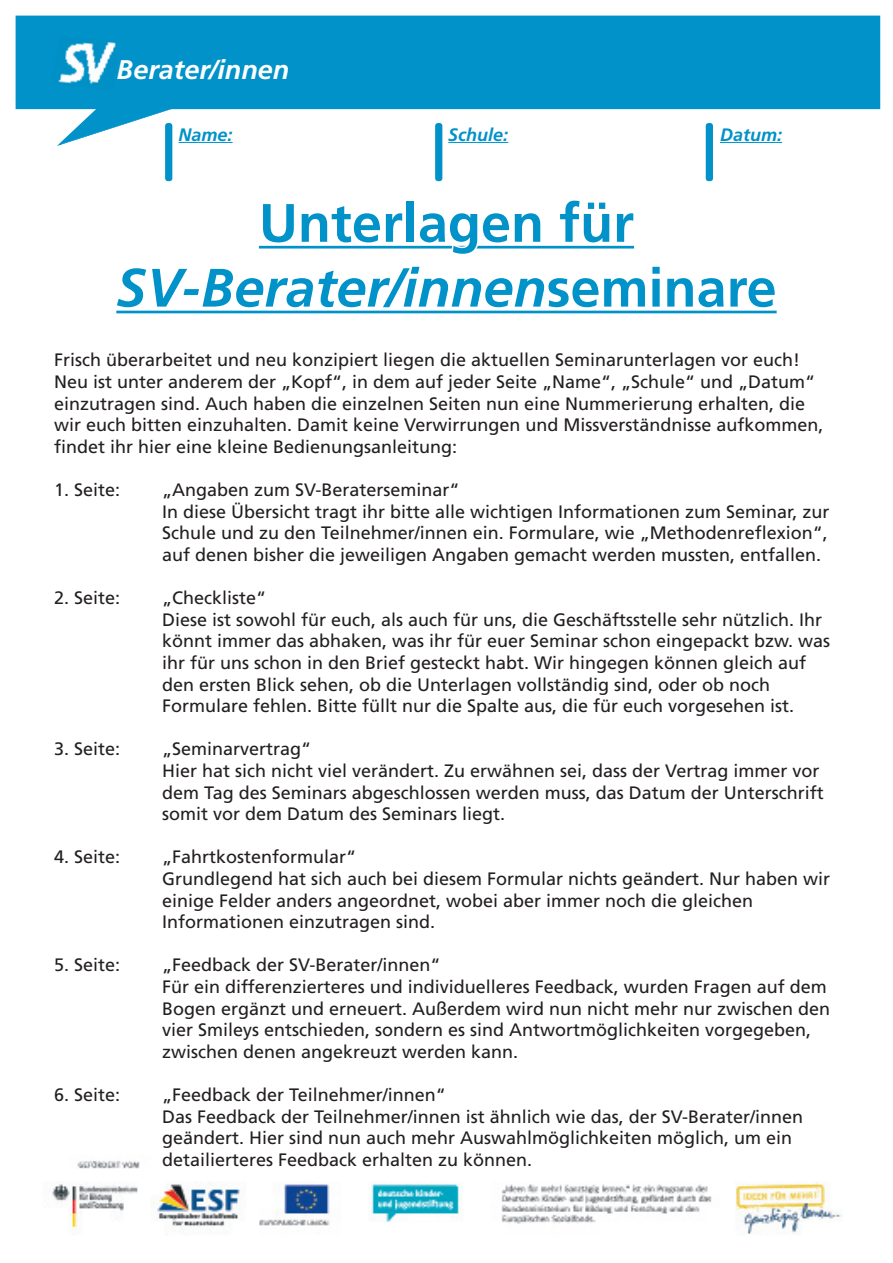
<style>
.page{position:relative;width:893px;height:1263px;background:#fff}
.page>*{position:absolute;margin:0;border:0;box-sizing:border-box;transform-origin:0 0}
.t1{font:italic 700 54px "Frutiger LT Std";color:#0092c8}
.t2{font:700 54px "Frutiger LT Std";color:#0092c8}
.t3{font:italic 700 27px "Frutiger LT Std";color:#fdfdfd}
.t4{font:18px/21.6px "Frutiger LT Std";color:#231f20}
.t5{font:italic 700 18px "Frutiger LT Std";color:#0092c8}
.s1{font-style:normal}
</style>
<div class="page">
<img style="left:52px;top:1161px;width:791px;height:74px">
<div style="left:16px;top:16px;width:864px;height:93px;background:#0092c8"></div>
<svg style="left:15px;top:102px;width:180px;height:45px"></svg>
<img style="left:58px;top:42px;width:58px;height:42px">
<hr style="left:179px;top:142px;width:54px;height:1px;background:#0092c8">
<hr style="left:448px;top:142px;width:60px;height:1px;background:#0092c8">
<hr style="left:720px;top:142px;width:62px;height:1px;background:#0092c8">
<div style="left:166px;top:124px;width:6px;height:56px;background:#0092c8;border-radius:2px"></div>
<div style="left:165px;top:123px;width:7px;height:58px;border:2px solid #0092c8;border-radius:2px"></div>
<div style="left:706px;top:124px;width:6px;height:56px;background:#0092c8;border-radius:2px"></div>
<div style="left:706px;top:123px;width:7px;height:58px;border:2px solid #0092c8;border-radius:2px"></div>
<div style="left:436px;top:124px;width:6px;height:56px;background:#0092c8;border-radius:2px"></div>
<div style="left:435px;top:123px;width:7px;height:58px;border:2px solid #0092c8;border-radius:2px"></div>
<hr style="left:259px;top:246px;width:375px;height:3px;background:#0092c8">
<hr style="left:116px;top:311px;width:661px;height:2px;background:#0092c8">
<svg style="left:417px;top:245px;width:126px;height:4px"></svg>
<svg style="left:160px;top:1161px;width:645px;height:10px"></svg>
<p class="t3" style="left:117px;top:54px;width:174px">Berater/innen</p>
<p class="t5" style="left:179px;top:124px;width:56px">Name:</p>
<p class="t5" style="left:448px;top:124px;width:62px">Schule:</p>
<p class="t5" style="left:720px;top:124px;width:64px">Datum:</p>
<p class="t2" style="left:259px;top:191px;width:377px">Unterlagen für</p>
<p class="t1" style="left:116px;top:256px;width:662px">SV-Berater/innen<span class="s1">seminare</span></p>
<p class="t4" style="left:54px;top:349px;width:748px">Frisch überarbeitet und neu konzipiert liegen die aktuellen Seminarunterlagen vor euch!</p>
<p class="t4" style="left:54px;top:371px;width:771px">Neu ist unter anderem der „Kopf“, in dem auf jeder Seite „Name“, „Schule“ und „Datum“ einzutragen sind. Auch haben die einzelnen Seiten nun eine Nummerierung erhalten, die wir euch bitten einzuhalten. Damit keine Verwirrungen und Missverständnisse aufkommen, findet ihr hier eine kleine Bedienungsanleitung:</p>
<p class="t4" style="left:54px;top:479px;width:68px">1. Seite:</p>
<p class="t4" style="left:162px;top:479px;width:299px">„Angaben zum SV-Beraterseminar“</p>
<p class="t4" style="left:162px;top:501px;width:669px;text-align:justify">In diese Übersicht tragt ihr bitte alle wichtigen Informationen zum Seminar, zur Schule und zu den Teilnehmer/innen ein. Formulare, wie „Methodenreflexion“, auf denen bisher die jeweiligen Angaben gemacht werden mussten, entfallen.</p>
<p class="t4" style="left:54px;top:587px;width:68px">2. Seite:</p>
<p class="t4" style="left:162px;top:587px;width:106px">„Checkliste“</p>
<p class="t4" style="left:162px;top:609px;width:670px">Diese ist sowohl für euch, als auch für uns, die Geschäftsstelle sehr nützlich. Ihr könnt immer das abhaken, was ihr für euer Seminar schon eingepackt bzw. was ihr für uns schon in den Brief gesteckt habt. Wir hingegen können gleich auf den ersten Blick sehen, ob die Unterlagen vollständig sind, oder ob noch</p>
<p class="t4" style="left:162px;top:695px;width:634px">Formulare fehlen. Bitte füllt nur die Spalte aus, die für euch vorgesehen ist.</p>
<p class="t4" style="left:54px;top:738px;width:68px">3. Seite:</p>
<p class="t4" style="left:162px;top:738px;width:151px">„Seminarvertrag“</p>
<p class="t4" style="left:162px;top:760px;width:663px">Hier hat sich nicht viel verändert. Zu erwähnen sei, dass der Vertrag immer vor dem Tag des Seminars abgeschlossen werden muss, das Datum der Unterschrift somit vor dem Datum des Seminars liegt.</p>
<p class="t4" style="left:54px;top:846px;width:68px">4. Seite:</p>
<p class="t4" style="left:162px;top:846px;width:196px">„Fahrtkostenformular“</p>
<p class="t4" style="left:162px;top:868px;width:670px">Grundlegend hat sich auch bei diesem Formular nichts geändert. Nur haben wir einige Felder anders angeordnet, wobei aber immer noch die gleichen<br>Informationen einzutragen sind.</p>
<p class="t4" style="left:54px;top:954px;width:68px">5. Seite:</p>
<p class="t4" style="left:162px;top:954px;width:280px">„Feedback der SV-Berater/innen“</p>
<p class="t4" style="left:162px;top:976px;width:670px">Für ein differenzierteres und individuelleres Feedback, wurden Fragen auf dem Bogen ergänzt und erneuert. Außerdem wird nun nicht mehr nur zwischen den vier Smileys entschieden, sondern es sind Antwortmöglichkeiten vorgegeben, zwischen denen angekreuzt werden kann.</p>
<p class="t4" style="left:54px;top:1084px;width:68px">6. Seite:</p>
<p class="t4" style="left:162px;top:1084px;width:285px">„Feedback der Teilnehmer/innen“</p>
<p class="t4" style="left:162px;top:1105px;width:643px">Das Feedback der Teilnehmer/innen ist ähnlich wie das, der SV-Berater/innen geändert. Hier sind nun auch mehr Auswahlmöglichkeiten möglich, um ein</p>
<p class="t4" style="left:162px;top:1149px;width:372px">detailierteres Feedback erhalten zu können.</p>
</div>
